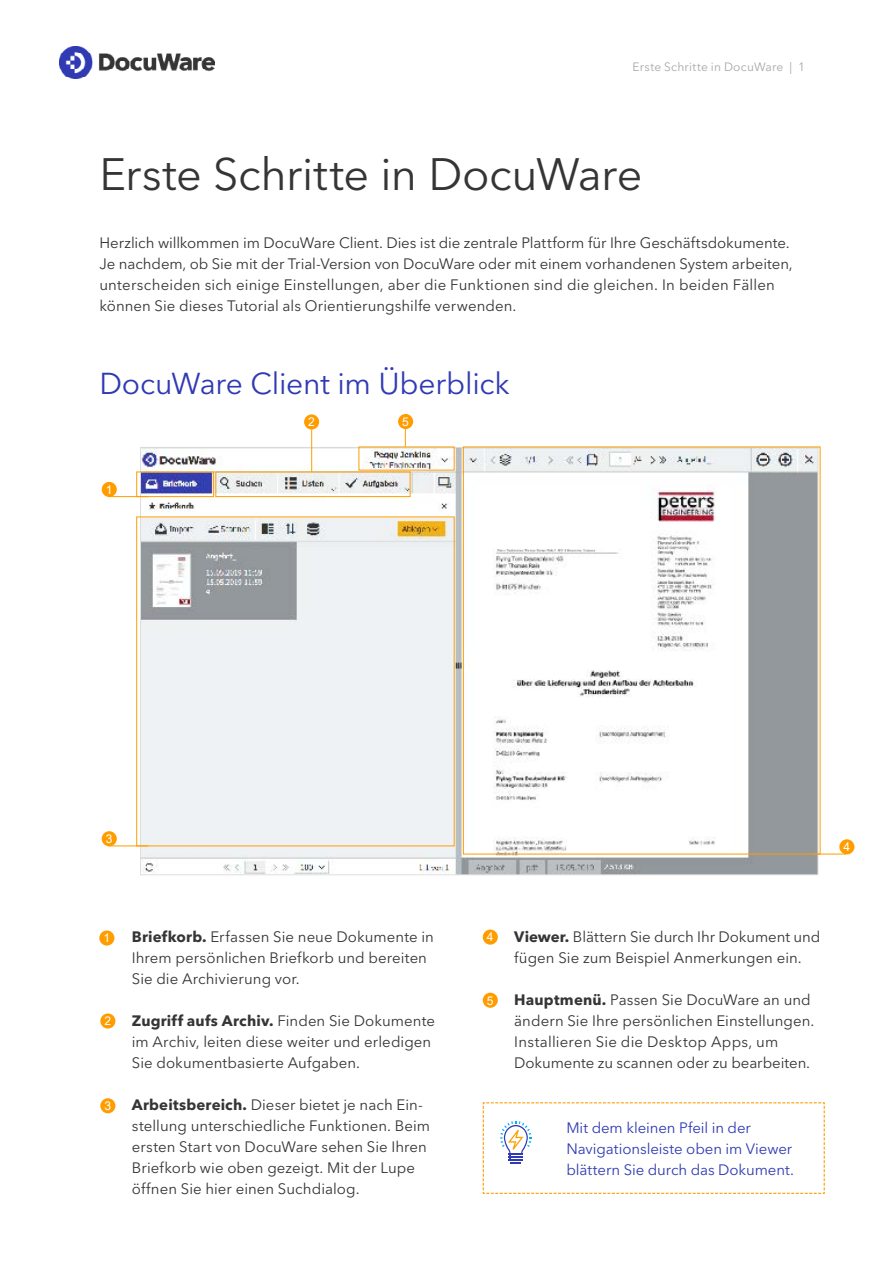
<style>
.page{position:relative;width:893px;height:1263px;background:#fff}
.page>*{position:absolute;margin:0;border:0;box-sizing:border-box;transform-origin:0 0}
.t1{font:45px "Avenir Next LT Pro";letter-spacing:-.01em;color:#353535}
.t2{font:30px "Avenir Next LT Pro";letter-spacing:-.01em;color:#303ab3}
.t3{font:15px/21px "Avenir Next LT Pro";letter-spacing:.005em;color:#353535}
.t4{font:15px/21px "Avenir Next LT Pro";letter-spacing:-.005em;color:#303bb3}
.t5{font:12.15px "Arial";color:#fff}
.t6{font:12px "Avenir Next LT Pro";letter-spacing:.02em;color:#a8a8a7}
.s1{font-weight:700}
</style>
<div class="page">
<img style="left:59px;top:46px;width:155px;height:33px">
<img style="left:142px;top:449px;width:674px;height:424px">
<div style="left:136px;top:472px;width:78px;height:25px;border:1px solid #ff9d00"></div>
<div style="left:102px;top:482px;width:15px;height:15px;background:#ff9d00;border-radius:50%"></div>
<hr style="left:108px;top:496px;width:40px;height:1px;background:#ff9d00">
<div style="left:102px;top:831px;width:15px;height:15px;background:#ff9d00;border-radius:50%"></div>
<hr style="left:108px;top:845px;width:40px;height:1px;background:#ff9d00">
<div style="left:304px;top:414px;width:15px;height:15px;background:#ff9d00;border-radius:50%"></div>
<div style="left:215px;top:472px;width:195px;height:25px;border:1px solid #ff9d00"></div>
<div style="left:839px;top:839px;width:15px;height:15px;background:#ff9d00;border-radius:50%"></div>
<hr style="left:814px;top:854px;width:32px;height:1px;background:#ff9d00">
<hr style="left:311px;top:429px;width:1px;height:43px;background:#ff9d00">
<svg style="left:405px;top:429px;width:1px;height:18px"></svg>
<div style="left:99px;top:930px;width:15px;height:15px;background:#ff9d00;border-radius:50%"></div>
<div style="left:100px;top:1013px;width:15px;height:15px;background:#ff9d00;border-radius:50%"></div>
<div style="left:100px;top:1098px;width:15px;height:15px;background:#ff9d00;border-radius:50%"></div>
<div style="left:483px;top:929px;width:15px;height:16px;background:#ff9d00;border-radius:50%"></div>
<div style="left:483px;top:993px;width:15px;height:15px;background:#ff9d00;border-radius:50%"></div>
<svg style="left:482px;top:1102px;width:343px;height:92px"></svg>
<div style="left:398px;top:414px;width:15px;height:15px;background:#ff9d00;border-radius:50%"></div>
<p class="t6" style="left:633px;top:60px;width:174px">Erste Schritte in DocuWare | 1</p>
<h1 class="t1" style="left:99px;top:148px;width:545px">Erste Schritte in DocuWare</h1>
<p class="t3" style="left:99px;top:233px;width:695px">Herzlich willkommen im DocuWare Client. Dies ist die zentrale Plattform für Ihre Geschäftsdokumente.<br>Je nachdem, ob Sie mit der Trial-Version von DocuWare oder mit einem vorhandenen System arbeiten, unterscheiden sich einige Einstellungen, aber die Funktionen sind die gleichen. In beiden Fällen können Sie dieses Tutorial als Orientierungshilfe verwenden.</p>
<h2 class="t2" style="left:99px;top:366px;width:412px">DocuWare Client im Überblick</h2>
<p class="t5" style="left:106px;top:481px;width:8px">1</p>
<p class="t5" style="left:308px;top:414px;width:8px">2</p>
<p class="t5" style="left:402px;top:413px;width:8px">5</p>
<p class="t5" style="left:106px;top:830px;width:8px">3</p>
<p class="t5" style="left:104px;top:930px;width:8px">1</p>
<p class="t5" style="left:105px;top:1013px;width:8px">2</p>
<p class="t5" style="left:105px;top:1097px;width:8px">3</p>
<p class="t3" style="left:132px;top:926px;width:304px"><span class="s1">Briefkorb.</span> Erfassen Sie neue Dokumente in<br>Ihrem persönlichen Briefkorb und bereiten<br>Sie die Archivierung vor.</p>
<p class="t3" style="left:132px;top:1010px;width:305px"><span class="s1">Zugriff aufs Archiv.</span> Finden Sie Dokumente im Archiv, leiten diese weiter und erledigen<br>Sie dokumentbasierte Aufgaben.</p>
<p class="t3" style="left:132px;top:1094px;width:300px"><span class="s1">Arbeitsbereich.</span> Dieser bietet je nach Ein&shy;stellung unterschiedliche Funktionen. Beim ersten Start von DocuWare sehen Sie Ihren Briefkorb wie oben gezeigt. Mit der Lupe öffnen Sie hier einen Suchdialog.</p>
<p class="t5" style="left:843px;top:839px;width:8px">4</p>
<p class="t5" style="left:487px;top:928px;width:8px">4</p>
<p class="t5" style="left:487px;top:992px;width:8px">5</p>
<p class="t3" style="left:514px;top:926px;width:308px"><span class="s1">Viewer.</span> Blättern Sie durch Ihr Dokument und fügen Sie zum Beispiel Anmerkungen ein.</p>
<p class="t3" style="left:514px;top:989px;width:302px"><span class="s1">Hauptmenü.</span> Passen Sie DocuWare an und ändern Sie Ihre persönlichen Einstellungen.<br>Installieren Sie die Desktop Apps, um Dokumente zu scannen oder zu bearbeiten.</p>
<p class="t4" style="left:566px;top:1117px;width:229px">Mit dem kleinen Pfeil in der<br>Navigationsleiste oben im Viewer blättern Sie durch das Dokument.</p>
</div>
